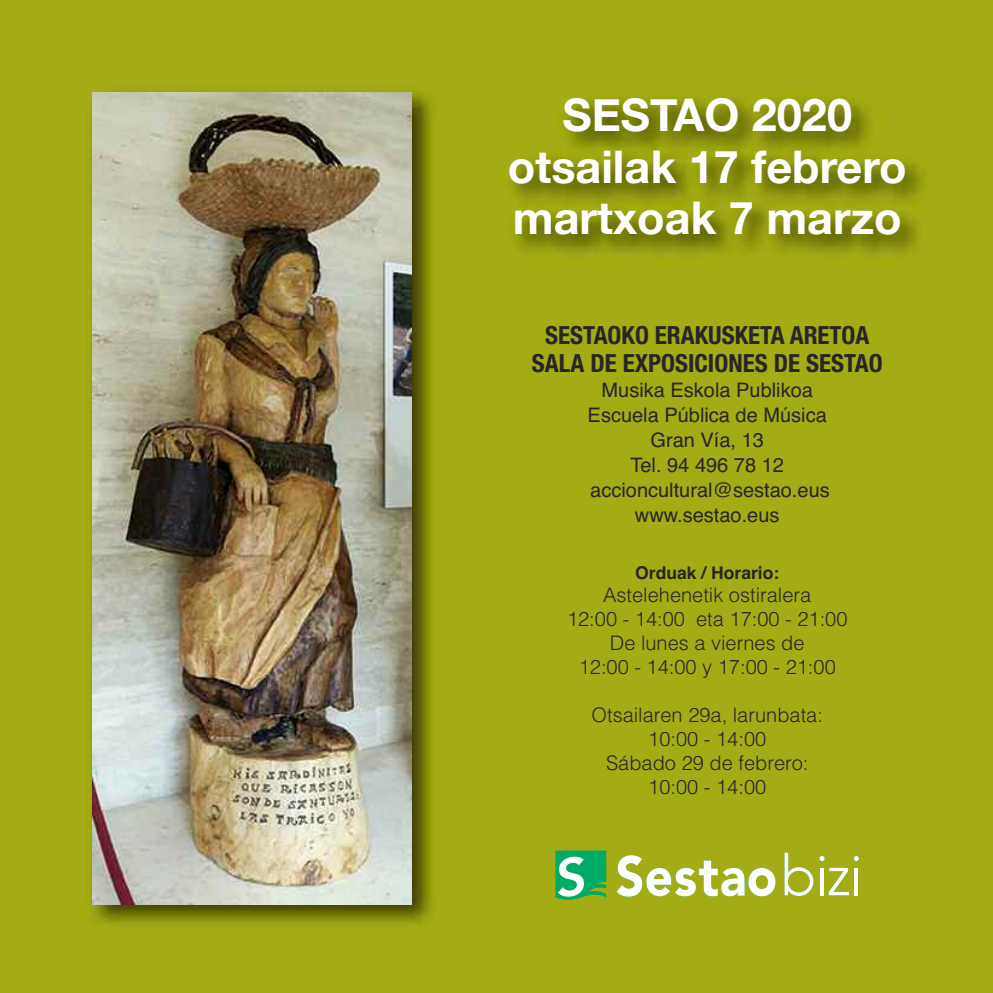
<style>
.page{position:relative;width:993px;height:993px;background:#fff}
.page>*{position:absolute;margin:0;border:0;box-sizing:border-box;transform-origin:0 0}
.t1{font:700 45px/51.5px "Helvetica Neue";color:#fff;text-align:center}
.t2{font:700 condensed 25px/27.5px "Helvetica Neue";color:#272526;text-align:center}
.t3{font:300 20px/24px "Helvetica";color:#272526;text-align:center}
.t4{font:20px/25px "Helvetica";color:#272526;text-align:center}
.t5{font:700 17.5px "Helvetica";color:#272526}
</style>
<div class="page">
<div style="left:0;top:0;width:992px;height:992px;background:#a3ab15"></div>
<img style="left:90px;top:91px;width:341px;height:833px">
<img style="left:92px;top:92px;width:320px;height:811px">
<svg style="left:555px;top:850px;width:303px;height:50px"></svg>
<img style="left:513px;top:101px;width:409px;height:153px">
<h1 class="t1" style="left:508px;top:88px;width:400px">SESTAO 2020 otsailak 17 febrero martxoak 7 marzo</h1>
<p class="t2" style="left:531px;top:323px;width:352px">SESTAOKO ERAKUSKETA ARETOA<br>SALA DE EXPOSICIONES DE SESTAO</p>
<p class="t4" style="left:587px;top:377px;width:243px">Musika Eskola Publikoa<br>Escuela Pública de Música<br>Gran Vía, 13<br>Tel. 94 496 78 12 accioncultural@sestao.eus www.sestao.eus</p>
<p class="t5" style="left:635px;top:562px;width:145px">Orduak / Horario:</p>
<p class="t3" style="left:567px;top:581px;width:282px">Astelehenetik ostiralera<br>12:00 - 14:00 eta 17:00 - 21:00<br>De lunes a viernes de<br>12:00 - 14:00 y 17:00 - 21:00</p>
<p class="t3" style="left:591px;top:701px;width:233px">Otsailaren 29a, larunbata:<br>10:00 - 14:00<br>Sábado 29 de febrero:<br>10:00 - 14:00</p>
</div>
